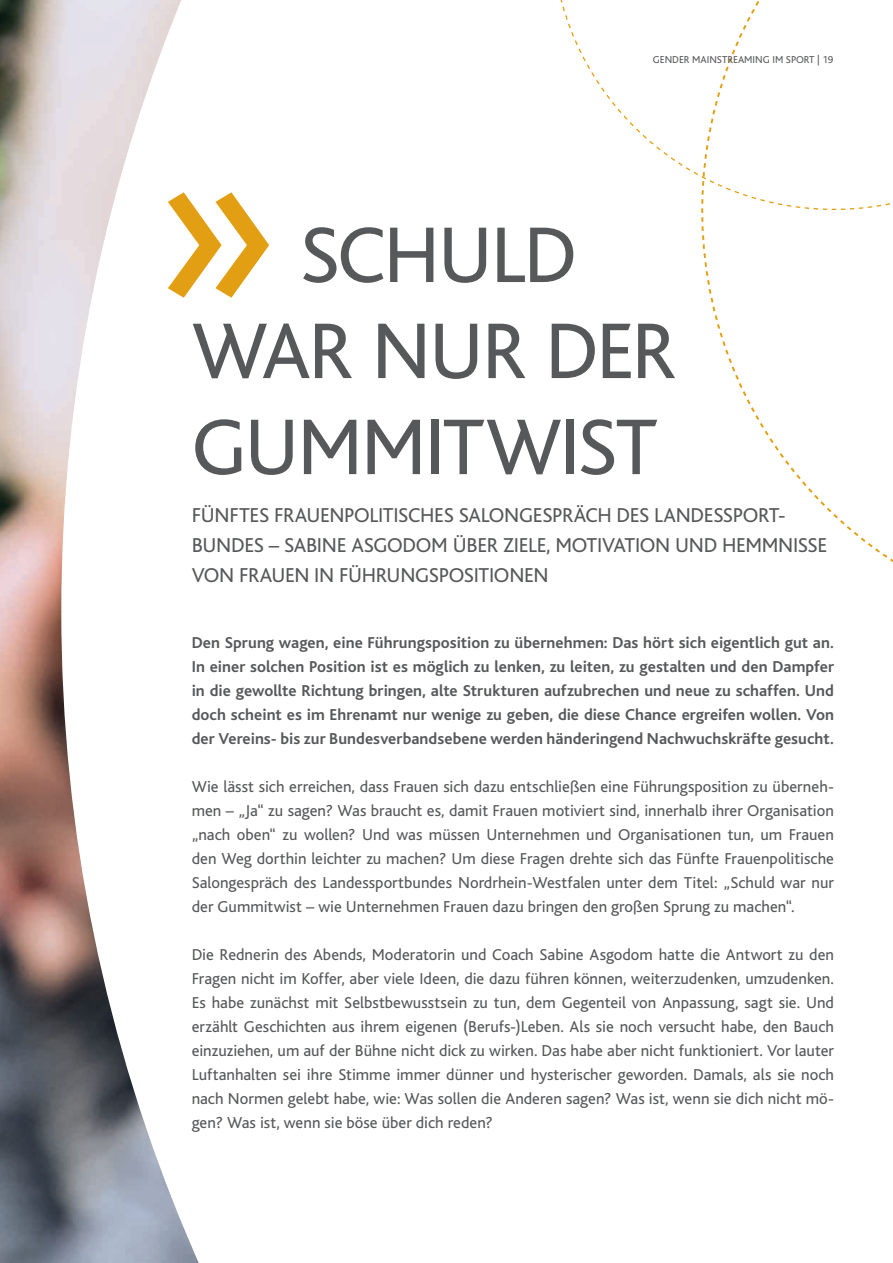
<style>
.page{position:relative;width:893px;height:1263px;background:#fff}
.page>*{position:absolute;margin:0;border:0;box-sizing:border-box;transform-origin:0 0}
.t1{font:227.7px "Bliss";color:#e39f13}
.t2{font:82.5px/96px "Bliss";letter-spacing:-.025em;color:#57585a;text-align:center}
.t3{font:21px/30px "Bliss";letter-spacing:-.015em;color:#57585a}
.t4{font:16.5px/24px "Bliss";color:#57585a;text-align:justify}
.t5{font:700 16.5px/24px "Bliss";letter-spacing:.005em;color:#57585a;text-align:justify}
.t6{font:10.5px "Bliss";color:#57585a}
</style>
<div class="page">
<img style="left:0;top:0;width:61px;height:1263px">
<svg style="left:61px;top:0;width:138px;height:1263px"></svg>
<svg style="left:701px;top:211px;width:192px;height:351px"></svg>
<svg style="left:560px;top:0;width:330px;height:211px"></svg>
<p class="t6" style="left:653px;top:54px;width:182px">GENDER MAINSTREAMING IM SPORT | 19</p>
<h1 class="t1" style="left:152px;top:106px;width:129px">»</h1>
<h2 class="t2" style="left:192px;top:209px;width:486px">SCHULD<br>WAR NUR DER<br>GUMMITWIST</h2>
<p class="t3" style="left:192px;top:501px;width:637px">FÜNFTES FRAUENPOLITISCHES SALONGESPRÄCH DES LANDESSPORT-<br>BUNDES – SABINE ASGODOM ÜBER ZIELE, MOTIVATION UND HEMMNISSE<br>VON FRAUEN IN FÜHRUNGSPOSITIONEN</p>
<p class="t5" style="left:192px;top:631px;width:644px">Den Sprung wagen, eine Führungsposition zu übernehmen: Das hört sich eigentlich gut an.<br>In einer solchen Position ist es möglich zu lenken, zu leiten, zu gestalten und den Dampfer in die gewollte Richtung bringen, alte Strukturen aufzubrechen und neue zu schaffen. Und doch scheint es im Ehrenamt nur wenige zu geben, die diese Chance ergreifen wollen. Von der Vereins- bis zur Bundesverbandsebene werden händeringend Nachwuchskräfte gesucht.</p>
<p class="t4" style="left:192px;top:775px;width:644px">Wie lässt sich erreichen, dass Frauen sich dazu entschließen eine Führungsposition zu überneh&shy;men – „Ja“ zu sagen? Was braucht es, damit Frauen motiviert sind, innerhalb ihrer Organisation „nach oben“ zu wollen? Und was müssen Unternehmen und Organisationen tun, um Frauen den Weg dorthin leichter zu machen? Um diese Fragen drehte sich das Fünfte Frauenpolitische Salongespräch des Landessportbundes Nordrhein-Westfalen unter dem Titel: „Schuld war nur der Gummitwist – wie Unternehmen Frauen dazu bringen den großen Sprung zu machen“.</p>
<p class="t4" style="left:192px;top:943px;width:644px">Die Rednerin des Abends, Moderatorin und Coach Sabine Asgodom hatte die Antwort zu den Fragen nicht im Koffer, aber viele Ideen, die dazu führen können, weiterzudenken, umzudenken.<br>Es habe zunächst mit Selbstbewusstsein zu tun, dem Gegenteil von Anpassung, sagt sie. Und erzählt Geschichten aus ihrem eigenen (Berufs-)Leben. Als sie noch versucht habe, den Bauch einzuziehen, um auf der Bühne nicht dick zu wirken. Das habe aber nicht funktioniert. Vor lauter Luftanhalten sei ihre Stimme immer dünner und hysterischer geworden. Damals, als sie noch nach Normen gelebt habe, wie: Was sollen die Anderen sagen? Was ist, wenn sie dich nicht mö&shy;gen? Was ist, wenn sie böse über dich reden?</p>
</div>
